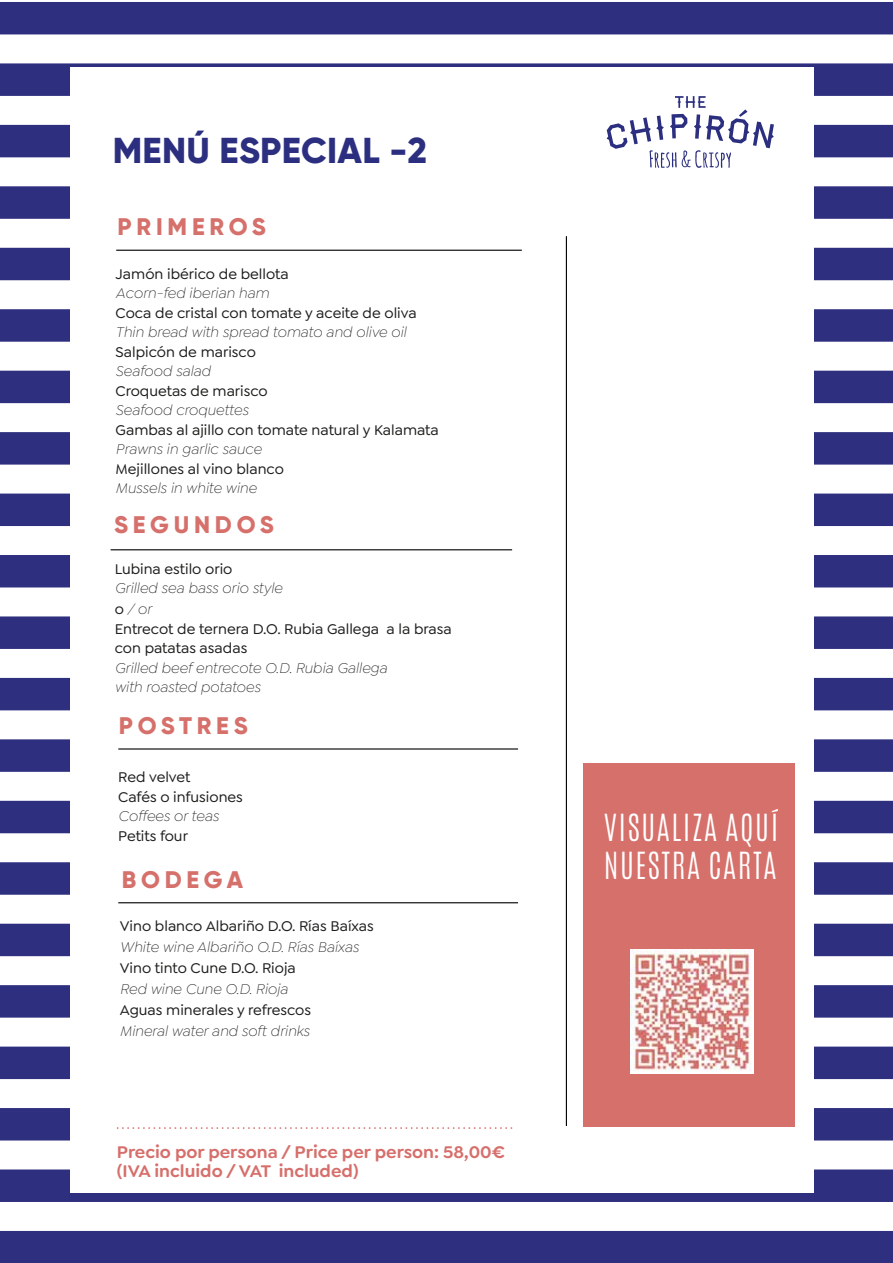
<style>
.page{position:relative;width:893px;height:1263px;background:#fff}
.page>*{position:absolute;margin:0;border:0;box-sizing:border-box;transform-origin:0 0}
.t1{font:800 36px "Gilroy";letter-spacing:.01em;color:#2c2f80}
.t2{font:300 31.2px/37.5px "Antonio";letter-spacing:.05em;color:#fff}
.t3{font:800 24px "Gilroy";letter-spacing:.2em;color:#d6706b}
.t4{font:600 18px/19.5px "Goldplay";color:#d66f6b}
.t5{font:500 15px/19.5px "Goldplay";color:#1d1d1b}
.t6{font:italic 300 15px/21px "Goldplay";color:#1d1d1b}
.s1{font-weight:500;font-style:normal}
</style>
<div class="page">
<div style="left:0;top:2px;width:893px;height:33px;background:#2f2f80"></div>
<div style="left:0;top:186px;width:893px;height:33px;background:#2f2f80"></div>
<div style="left:0;top:247px;width:893px;height:34px;background:#2f2f80"></div>
<div style="left:0;top:309px;width:893px;height:33px;background:#2f2f80"></div>
<div style="left:0;top:370px;width:893px;height:34px;background:#2f2f80"></div>
<div style="left:0;top:432px;width:893px;height:33px;background:#2f2f80"></div>
<div style="left:0;top:493px;width:893px;height:33px;background:#2f2f80"></div>
<div style="left:0;top:555px;width:893px;height:33px;background:#2f2f80"></div>
<div style="left:0;top:616px;width:893px;height:33px;background:#2f2f80"></div>
<div style="left:0;top:677px;width:893px;height:34px;background:#2f2f80"></div>
<div style="left:0;top:739px;width:893px;height:33px;background:#2f2f80"></div>
<div style="left:0;top:800px;width:893px;height:34px;background:#2f2f80"></div>
<div style="left:0;top:862px;width:893px;height:33px;background:#2f2f80"></div>
<div style="left:0;top:923px;width:893px;height:34px;background:#2f2f80"></div>
<div style="left:0;top:985px;width:893px;height:33px;background:#2f2f80"></div>
<div style="left:0;top:1046px;width:893px;height:34px;background:#2f2f80"></div>
<div style="left:0;top:1169px;width:893px;height:33px;background:#2f2f80"></div>
<div style="left:0;top:1230px;width:893px;height:33px;background:#2f2f80"></div>
<div style="left:71px;top:68px;width:743px;height:1125px;background:#fff"></div>
<svg style="left:0;top:63px;width:893px;height:105px"></svg>
<hr style="left:566px;top:236px;width:1px;height:890px;background:#010101">
<div style="left:583px;top:763px;width:212px;height:363px;background:#d6706b"></div>
<img style="left:630px;top:950px;width:124px;height:123px">
<svg style="left:0;top:1106px;width:893px;height:35px"></svg>
<hr style="left:116px;top:250px;width:406px;height:1px;background:#010101">
<hr style="left:111px;top:549px;width:401px;height:1px;background:#010101">
<hr style="left:118px;top:748px;width:400px;height:1px;background:#010101">
<hr style="left:118px;top:902px;width:400px;height:1px;background:#010101">
<h1 class="t1" style="left:113px;top:128px;width:316px">MENÚ ESPECIAL -2</h1>
<h3 class="t3" style="left:118px;top:211px;width:150px">PRIMEROS</h3>
<p class="t5" style="left:116px;top:264px;width:175px">Jamón ibérico de bellota</p>
<p class="t6" style="left:116px;top:283px;width:155px">Acorn-fed iberian ham</p>
<p class="t5" style="left:116px;top:303px;width:302px">Coca de cristal con tomate y aceite de oliva</p>
<p class="t6" style="left:116px;top:322px;width:292px">Thin bread with spread tomato and olive oil</p>
<p class="t5" style="left:116px;top:342px;width:142px">Salpicón de marisco</p>
<p class="t6" style="left:116px;top:361px;width:97px">Seafood salad</p>
<p class="t5" style="left:116px;top:381px;width:154px">Croquetas de marisco</p>
<p class="t6" style="left:116px;top:400px;width:134px">Seafood croquettes</p>
<p class="t5" style="left:116px;top:420px;width:325px">Gambas al ajillo con tomate natural y Kalamata</p>
<p class="t6" style="left:116px;top:439px;width:148px">Prawns in garlic sauce</p>
<p class="t5" style="left:116px;top:459px;width:170px">Mejillones al vino blanco</p>
<p class="t6" style="left:116px;top:478px;width:142px">Mussels in white wine</p>
<h3 class="t3" style="left:114px;top:509px;width:161px">SEGUNDOS</h3>
<p class="t5" style="left:115px;top:559px;width:119px">Lubina estilo orio</p>
<p class="t6" style="left:115px;top:578px;width:169px">Grilled sea bass orio style <span class="s1">o</span> / or</p>
<p class="t5" style="left:115px;top:619px;width:338px">Entrecot de ternera D.O. Rubia Gallega a la brasa con patatas asadas</p>
<p class="t6" style="left:115px;top:658px;width:274px;line-height:19.5px">Grilled beef entrecote O.D. Rubia Gallega with roasted potatoes</p>
<h3 class="t3" style="left:119px;top:711px;width:130px">POSTRES</h3>
<p class="t5" style="left:118px;top:767px;width:126px">Red velvet<br>Cafés o infusiones</p>
<p class="t6" style="left:118px;top:806px;width:102px">Coffees or teas</p>
<p class="t5" style="left:118px;top:826px;width:71px">Petits four</p>
<h3 class="t3" style="left:122px;top:864px;width:123px">BODEGA</h3>
<p class="t5" style="left:120px;top:916px;width:255px">Vino blanco Albariño D.O. Rías Baíxas</p>
<p class="t6" style="left:120px;top:936px;width:240px">White wine Albariño O.D. Rías Baíxas</p>
<p class="t5" style="left:120px;top:958px;width:177px">Vino tinto Cune D.O. Rioja</p>
<p class="t6" style="left:120px;top:978px;width:170px">Red wine Cune O.D. Rioja</p>
<p class="t5" style="left:120px;top:1000px;width:193px">Aguas minerales y refrescos</p>
<p class="t6" style="left:120px;top:1020px;width:191px">Mineral water and soft drinks</p>
<p class="t4" style="left:117px;top:1142px;width:390px">Precio por persona / Price per person: 58,00€ (IVA incluido / VAT included)</p>
<h2 class="t2" style="left:604px;top:809px;width:176px">VISUALIZA AQUÍ<br>NUESTRA CARTA</h2>
</div>
